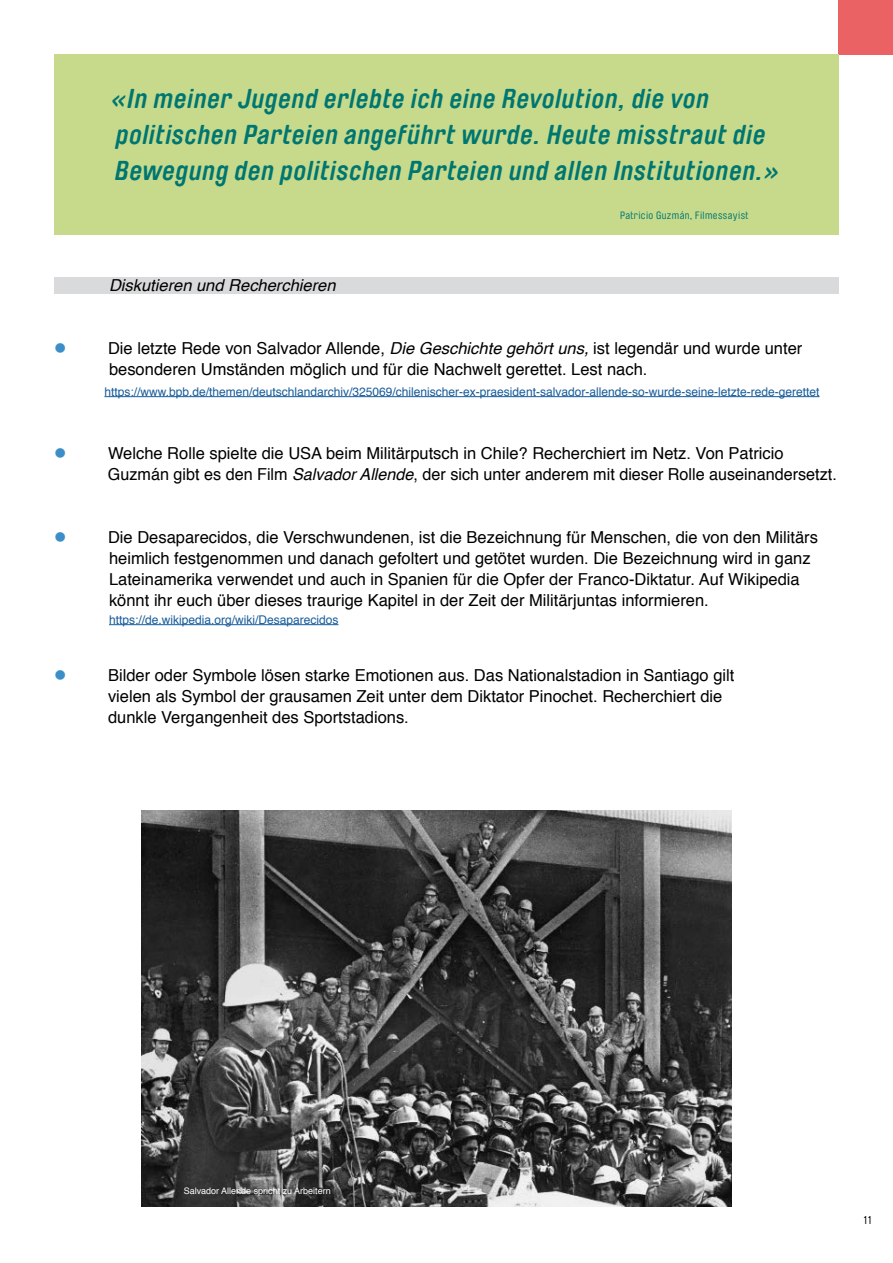
<style>
.page{position:relative;width:893px;height:1263px;background:#fff}
.page>*{position:absolute;margin:0;border:0;box-sizing:border-box;transform-origin:0 0}
.t1{font:italic 700 27px/36px "Brauer Neue";letter-spacing:.03em;color:#007671}
.t2{font:16.5px/21px "Helvetica";color:#000}
.t3{font:italic 16.5px "Helvetica";color:#000}
.t4{font:16.5px "Wingdings";color:#3c8ec8}
.t5{font:12px "Helvetica";color:#165b9a}
.t6{font:11.25px "Brauer Neue";color:#000}
.t7{font:10.5px "Brauer Neue";letter-spacing:.04em;color:#007671}
.t8{font:9px "Helvetica";color:#fffffd}
.s1{font-style:italic}
</style>
<div class="page">
<div style="left:54px;top:277px;width:785px;height:17px;background:#d9dadb"></div>
<hr style="left:104px;top:396px;width:715px;height:1px;background:#165b9a">
<hr style="left:109px;top:624px;width:229px;height:1px;background:#165b9a">
<img style="left:142px;top:810px;width:589px;height:396px">
<div style="left:839px;top:0;width:54px;height:54px;background:#ea6264"></div>
<div style="left:54px;top:54px;width:785px;height:180px;background:#c7da8b"></div>
<h1 class="t1" style="left:111px;top:81px;width:670px">«In meiner Jugend erlebte ich eine Revolution, die von politischen Parteien angeführt wurde. Heute misstraut die<br>Bewegung den politischen Parteien und allen Institutionen.»</h1>
<p class="t7" style="left:620px;top:210px;width:130px">Patricio Guzmán, Filmessayist</p>
<p class="t3" style="left:109px;top:272px;width:228px">Diskutieren und Recherchieren</p>
<p class="t4" style="left:54px;top:339px;width:14px">●</p>
<p class="t2" style="left:108px;top:338px;width:696px">Die letzte Rede von Salvador Allende, <span class="s1">Die Geschichte gehört uns,</span> ist legendär und wurde unter besonderen Umständen möglich und für die Nachwelt gerettet. Lest nach.</p>
<p class="t5" style="left:104px;top:382px;width:716px">https://www.bpb.de/themen/deutschlandarchiv/325069/chilenischer-ex-praesident-salvador-allende-so-wurde-seine-letzte-rede-gerettet</p>
<p class="t4" style="left:54px;top:444px;width:14px">●</p>
<p class="t2" style="left:108px;top:443px;width:730px">Welche Rolle spielte die USA beim Militärputsch in Chile? Recherchiert im Netz. Von Patricio<br>Guzmán gibt es den Film <span class="s1">Salvador Allende</span>, der sich unter anderem mit dieser Rolle auseinandersetzt.</p>
<p class="t4" style="left:54px;top:528px;width:14px">●</p>
<p class="t2" style="left:108px;top:527px;width:711px">Die Desaparecidos, die Verschwundenen, ist die Bezeichnung für Menschen, die von den Militärs heimlich festgenommen und danach gefoltert und getötet wurden. Die Bezeichnung wird in ganz Lateinamerika verwendet und auch in Spanien für die Opfer der Franco-Diktatur. Auf Wikipedia könnt ihr euch über dieses traurige Kapitel in der Zeit der Militärjuntas informieren.</p>
<p class="t5" style="left:109px;top:610px;width:231px">https://de.wikipedia.org/wiki/Desaparecidos</p>
<p class="t4" style="left:54px;top:666px;width:14px">●</p>
<p class="t2" style="left:108px;top:665px;width:628px">Bilder oder Symbole lösen starke Emotionen aus. Das Nationalstadion in Santiago gilt vielen als Symbol der grausamen Zeit unter dem Diktator Pinochet. Recherchiert die dunkle Vergangenheit des Sportstadions.</p>
<p class="t8" style="left:184px;top:1183px;width:149px">Salvador Allende spricht zu Arbeitern</p>
<p class="t6" style="left:863px;top:1214px;width:10px">11</p>
</div>
